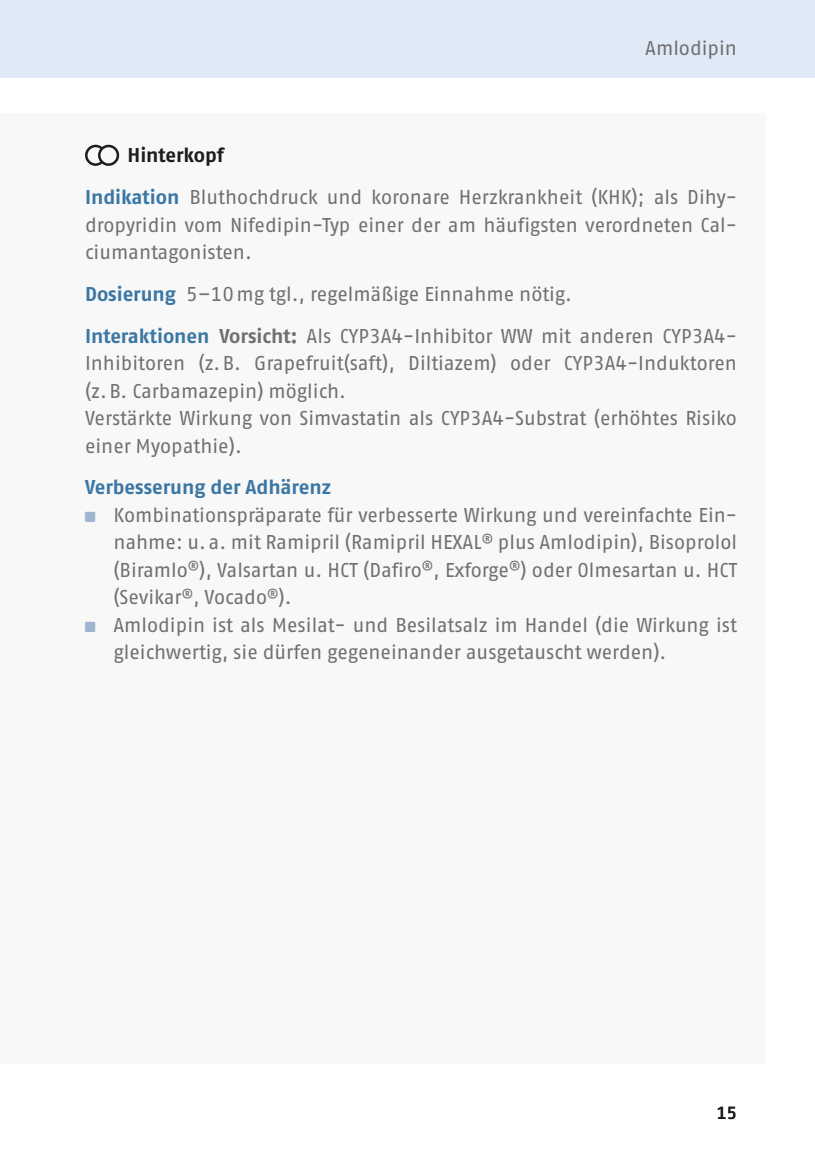
<style>
.page{position:relative;width:815px;height:1163px;background:#fff}
.page>*{position:absolute;margin:0;border:0;box-sizing:border-box;transform-origin:0 0}
.t1{font:20px/27.5px "Fago Pro";color:#70706f}
.t2{font:700 20px "Fago Pro";letter-spacing:-.005em;color:#3b77a4}
.t3{font:20px "Fago Pro";color:#707070}
.t4{font:600 17.5px "Fago Pro";color:#1d1d1b}
.s1{font-weight:700;color:#1d1d1b}
.s2{font-weight:700;color:#3b77a4}
.s3{font-weight:700}
</style>
<div class="page">
<div style="left:0;top:0;width:815px;height:78px;background:#e0e9f6"></div>
<div style="left:0;top:113px;width:765px;height:950px;background:#f8f8f8"></div>
<svg style="left:85px;top:145px;width:34px;height:21px"></svg>
<p class="t3" style="left:645px;top:36px;width:93px">Amlodipin</p>
<p class="t1" style="left:85px;top:134px;width:653px;line-height:41.8px;text-indent:43px"><span class="s1">Hinterkopf<br></span><span class="s2">Indikation</span> Bluthochdruck und koronare Herzkrankheit (KHK); als Dihy-</p>
<p class="t1" style="left:85px;top:211px;width:653px">dropyridin vom Nifedipin-Typ einer der am häufigsten verordneten Cal&shy;ciumantagonisten.</p>
<p class="t1" style="left:85px;top:273px;width:653px;line-height:41.8px"><span class="s2">Dosierung</span> 5–10mg tgl., regelmäßige Einnahme nötig.<br><span class="s2">Interaktionen</span> <span class="s3">Vorsicht:</span> Als CYP3A4-Inhibitor WW mit anderen CYP3A4-</p>
<p class="t1" style="left:85px;top:349px;width:653px">Inhibitoren (z.B. Grapefruit(saft), Diltiazem) oder CYP3A4-Induktoren (z.B. Carbamazepin) möglich.<br>Verstärkte Wirkung von Simvastatin als CYP3A4-Substrat (erhöhtes Risiko einer Myopathie).</p>
<p class="t2" style="left:85px;top:475px;width:248px">Verbesserung der Adhärenz</p>
<p class="t1" style="left:113px;top:501px;width:625px">Kombinationspräparate für verbesserte Wirkung und vereinfachte Ein&shy;nahme: u.a. mit Ramipril (Ramipril HEXAL<sup>®</sup> plus Amlodipin), Bisoprolol (Biramlo<sup>®</sup>), Valsartan u. HCT (Dafiro<sup>®</sup>, Exforge<sup>®</sup>) oder Olmesartan u. HCT (Sevikar<sup>®</sup>, Vocado<sup>®</sup>).<br>Amlodipin ist als Mesilat- und Besilatsalz im Handel (die Wirkung ist gleichwertig, sie dürfen gegeneinander ausgetauscht werden).</p>
<p class="t4" style="left:717px;top:1102px;width:22px">15</p>
</div>
